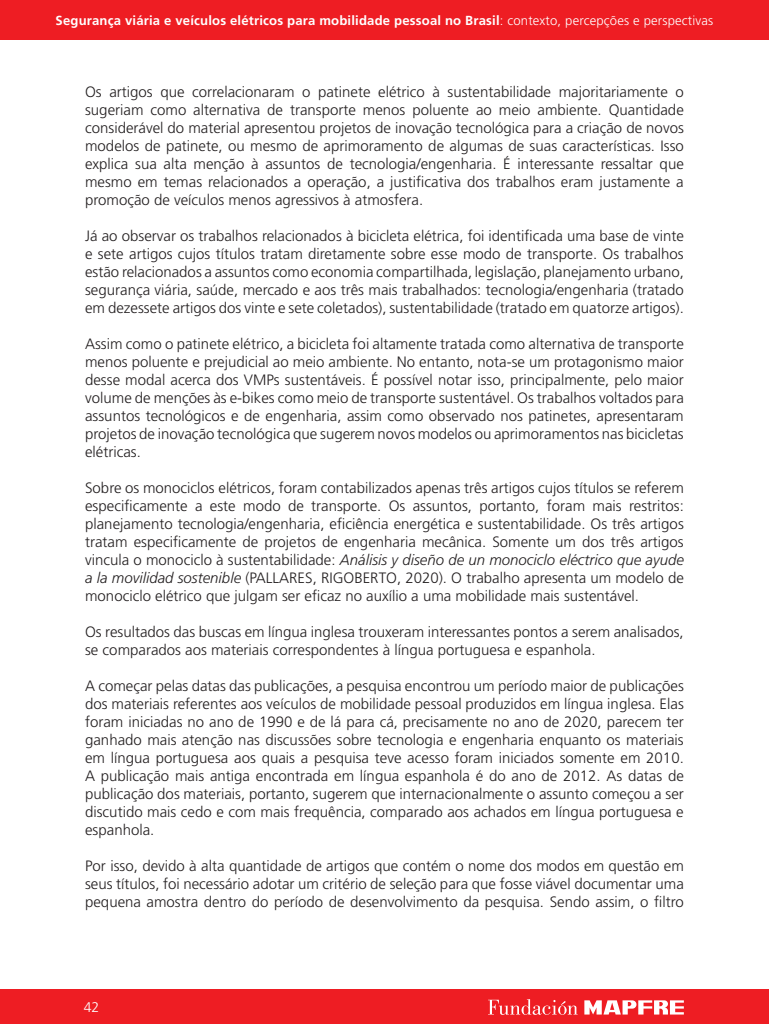
<style>
.page{position:relative;width:769px;height:1024px;background:#fff}
.page>*{position:absolute;margin:0;border:0;box-sizing:border-box;transform-origin:0 0}
.t1{font:300 15px/18px "Frutiger";color:#231f20;text-align:justify}
.t2{font:300 14px "Frutiger";color:#fff}
.t3{font:700 13.1px "Frutiger";letter-spacing:.015em;color:#fff}
.s1{font-weight:300}
.s2{font-style:italic}
</style>
<div class="page">
<div style="left:0;top:0;width:768px;height:40px;background:#ee1d23"></div>
<div style="left:0;top:989px;width:768px;height:34px;background:#ee1d23"></div>
<svg style="left:584px;top:1000px;width:99px;height:14px"></svg>
<svg style="left:488px;top:999px;width:89px;height:15px"></svg>
<p class="t3" style="left:56px;top:12px;width:659px">Segurança viária e veículos elétricos para mobilidade pessoal no Brasil<span class="s1">: contexto, percepções e perspectivas</span></p>
<p class="t1" style="left:85px;top:83px;width:600px">Os artigos que correlacionaram o patinete elétrico à sustentabilidade majoritariamente o sugeriam como alternativa de transporte menos poluente ao meio ambiente. Quantidade considerável do material apresentou projetos de inovação tecnológica para a criação de novos modelos de patinete, ou mesmo de aprimoramento de algumas de suas características. Isso explica sua alta menção à assuntos de tecnologia/engenharia. É interessante ressaltar que mesmo em temas relacionados a operação, a justificativa dos trabalhos eram justamente a promoção de veículos menos agressivos à atmosfera.</p>
<p class="t1" style="left:85px;top:227px;width:600px">Já ao observar os trabalhos relacionados à bicicleta elétrica, foi identificada uma base de vinte e sete artigos cujos títulos tratam diretamente sobre esse modo de transporte. Os trabalhos estão relacionados a assuntos como economia compartilhada, legislação, planejamento urbano, segurança viária, saúde, mercado e aos três mais trabalhados: tecnologia/engenharia (tratado em dezessete artigos dos vinte e sete coletados), sustentabilidade (tratado em quatorze artigos).</p>
<p class="t1" style="left:85px;top:335px;width:600px">Assim como o patinete elétrico, a bicicleta foi altamente tratada como alternativa de transporte menos poluente e prejudicial ao meio ambiente. No entanto, nota-se um protagonismo maior desse modal acerca dos VMPs sustentáveis. É possível notar isso, principalmente, pelo maior volume de menções às e-bikes como meio de transporte sustentável. Os trabalhos voltados para assuntos tecnológicos e de engenharia, assim como observado nos patinetes, apresentaram projetos de inovação tecnológica que sugerem novos modelos ou aprimoramentos nas bicicletas elétricas.</p>
<p class="t1" style="left:85px;top:479px;width:600px">Sobre os monociclos elétricos, foram contabilizados apenas três artigos cujos títulos se referem especificamente a este modo de transporte. Os assuntos, portanto, foram mais restritos: planejamento tecnologia/engenharia, eficiência energética e sustentabilidade. Os três artigos tratam especificamente de projetos de engenharia mecânica. Somente um dos três artigos vincula o monociclo à sustentabilidade: <span class="s2">Análisis y diseño de un monociclo eléctrico que ayude a la movilidad sostenible</span> (PALLARES, RIGOBERTO, 2020). O trabalho apresenta um modelo de monociclo elétrico que julgam ser eficaz no auxílio a uma mobilidade mais sustentável.</p>
<p class="t1" style="left:85px;top:623px;width:600px">Os resultados das buscas em língua inglesa trouxeram interessantes pontos a serem analisados, se comparados aos materiais correspondentes à língua portuguesa e espanhola.</p>
<p class="t1" style="left:85px;top:677px;width:600px">A começar pelas datas das publicações, a pesquisa encontrou um período maior de publicações dos materiais referentes aos veículos de mobilidade pessoal produzidos em língua inglesa. Elas foram iniciadas no ano de 1990 e de lá para cá, precisamente no ano de 2020, parecem ter ganhado mais atenção nas discussões sobre tecnologia e engenharia enquanto os materiais em língua portuguesa aos quais a pesquisa teve acesso foram iniciados somente em 2010.<br>A publicação mais antiga encontrada em língua espanhola é do ano de 2012. As datas de publicação dos materiais, portanto, sugerem que internacionalmente o assunto começou a ser discutido mais cedo e com mais frequência, comparado aos achados em língua portuguesa e espanhola.</p>
<p class="t1" style="left:85px;top:857px;width:600px">Por isso, devido à alta quantidade de artigos que contém o nome dos modos em questão em seus títulos, foi necessário adotar um critério de seleção para que fosse viável documentar uma pequena amostra dentro do período de desenvolvimento da pesquisa. Sendo assim, o filtro</p>
<p class="t2" style="left:84px;top:999px;width:17px">42</p>
</div>
